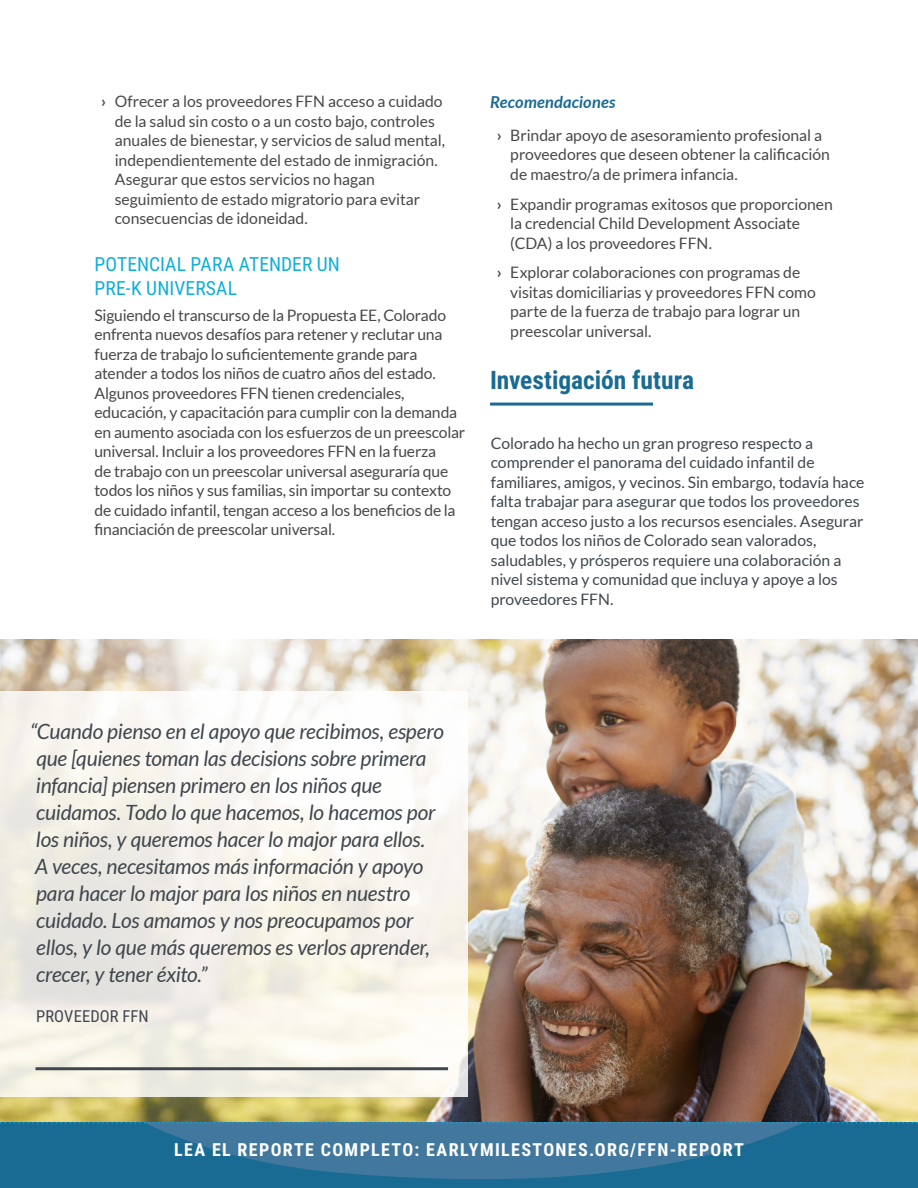
<style>
.page{position:relative;width:918px;height:1188px;background:#fff}
.page>*{position:absolute;margin:0;border:0;box-sizing:border-box;transform-origin:0 0}
.Body_Copy_H1{font:700 25.5px "Roboto Condensed";color:#196b93}
.pull_quote{font:italic 21px/27px "Lato";letter-spacing:-.01em;color:#3f464d}
.Body_Copy_H2{font:19.5px/23.4px "Roboto Condensed";letter-spacing:.005em;color:#10aed9}
.t1{font:700 18px "Roboto Condensed";letter-spacing:.075em;color:#fff}
.body_text{font:italic 700 16.5px "Lato";letter-spacing:.005em;color:#196b93}
.quote_source{font:16.5px "Roboto Condensed";letter-spacing:.01em;color:#3f464d}
.body_text-2{font:15.75px/19.5px "Lato";letter-spacing:-.01em;color:#464748}
.body_text-3{font:15.75px/19.5px "Lato";letter-spacing:-.005em;color:#3f464d}
.s1{font-weight:700}
</style>
<div class="page">
<div style="left:0;top:1120px;width:918px;height:68px;background:#196b93"></div>
<svg style="left:148px;top:1124px;width:652px;height:55px;fill:#42789d"></svg>
<hr style="left:490px;top:403px;width:163px;height:3px;background:#196b93">
<img style="left:0;top:639px;width:918px;height:483px">
<svg style="left:0;top:692px;width:468px;height:405px;fill:#f7f4ec"></svg>
<hr style="left:36px;top:1067px;width:412px;height:3px;background:#3f464d">
<svg style="left:0;top:1122px;width:918px;height:2px"></svg>
<p class="body_text-2" style="left:115px;top:92px;width:332px;text-indent:-14px"><span class="s1">›</span> Ofrecer a los proveedores FFN acceso a cuidado de la salud sin costo o a un costo bajo, controles anuales de bienestar, y servicios de salud mental, independientemente del estado de inmigración.<br>Asegurar que estos servicios no hagan seguimiento de estado migratorio para evitar consecuencias de idoneidad.</p>
<p class="Body_Copy_H2" style="left:94px;top:252px;width:247px">POTENCIAL PARA ATENDER UN<br>PRE-K UNIVERSAL</p>
<p class="body_text-2" style="left:94px;top:305px;width:372px">Siguiendo el transcurso de la Propuesta EE, Colorado enfrenta nuevos desafíos para retener y reclutar una fuerza de trabajo lo suficientemente grande para atender a todos los niños de cuatro años del estado.<br>Algunos proveedores FFN tienen credenciales, educación, y capacitación para cumplir con la demanda en aumento asociada con los esfuerzos de un preescolar universal. Incluir a los proveedores FFN en la fuerza<br>de trabajo con un preescolar universal aseguraría que todos los niños y sus familias, sin importar su contexto de cuidado infantil, tengan acceso a los beneficios de la financiación de preescolar universal.</p>
<p class="body_text" style="left:490px;top:90px;width:127px">Recomendaciones</p>
<p class="body_text-2" style="left:510px;top:125px;width:321px;text-indent:-14px"><span class="s1">›</span> Brindar apoyo de asesoramiento profesional a proveedores que deseen obtener la calificación de maestro/a de primera infancia.</p>
<p class="body_text-2" style="left:510px;top:194px;width:324px;text-indent:-14px"><span class="s1">›</span> Expandir programas exitosos que proporcionen la credencial Child Development Associate (CDA) a los proveedores FFN.</p>
<p class="body_text-2" style="left:510px;top:263px;width:307px;text-indent:-14px"><span class="s1">›</span> Explorar colaboraciones con programas de visitas domiciliarias y proveedores FFN como parte de la fuerza de trabajo para lograr un preescolar universal.</p>
<p class="Body_Copy_H1" style="left:490px;top:362px;width:206px">Investigación futura</p>
<p class="body_text-3" style="left:491px;top:433px;width:375px">Colorado ha hecho un gran progreso respecto a comprender el panorama del cuidado infantil de familiares, amigos, y vecinos. Sin embargo, todavía hace falta trabajar para asegurar que todos los proveedores tengan acceso justo a los recursos esenciales. Asegurar que todos los niños de Colorado sean valorados, saludables, y prósperos requiere una colaboración a nivel sistema y comunidad que incluya y apoye a los proveedores FFN.</p>
<p class="pull_quote" style="left:30px;top:719px;width:415px">“Cuando pienso en el apoyo que recibimos, espero que [quienes toman las decisions sobre primera infancia] piensen primero en los niños que cuidamos. Todo lo que hacemos, lo hacemos por los niños, y queremos hacer lo major para ellos.<br>A veces, necesitamos más información y apoyo para hacer lo major para los niños en nuestro cuidado. Los amamos y nos preocupamos por ellos, y lo que más queremos es verlos aprender, crecer, y tener éxito.”</p>
<p class="quote_source" style="left:36px;top:1005px;width:114px">PROVEEDOR FFN</p>
<p class="t1" style="left:174px;top:1137px;width:571px">LEA EL REPORTE COMPLETO: EARLYMILESTONES.ORG/FFN-REPORT</p>
</div>
